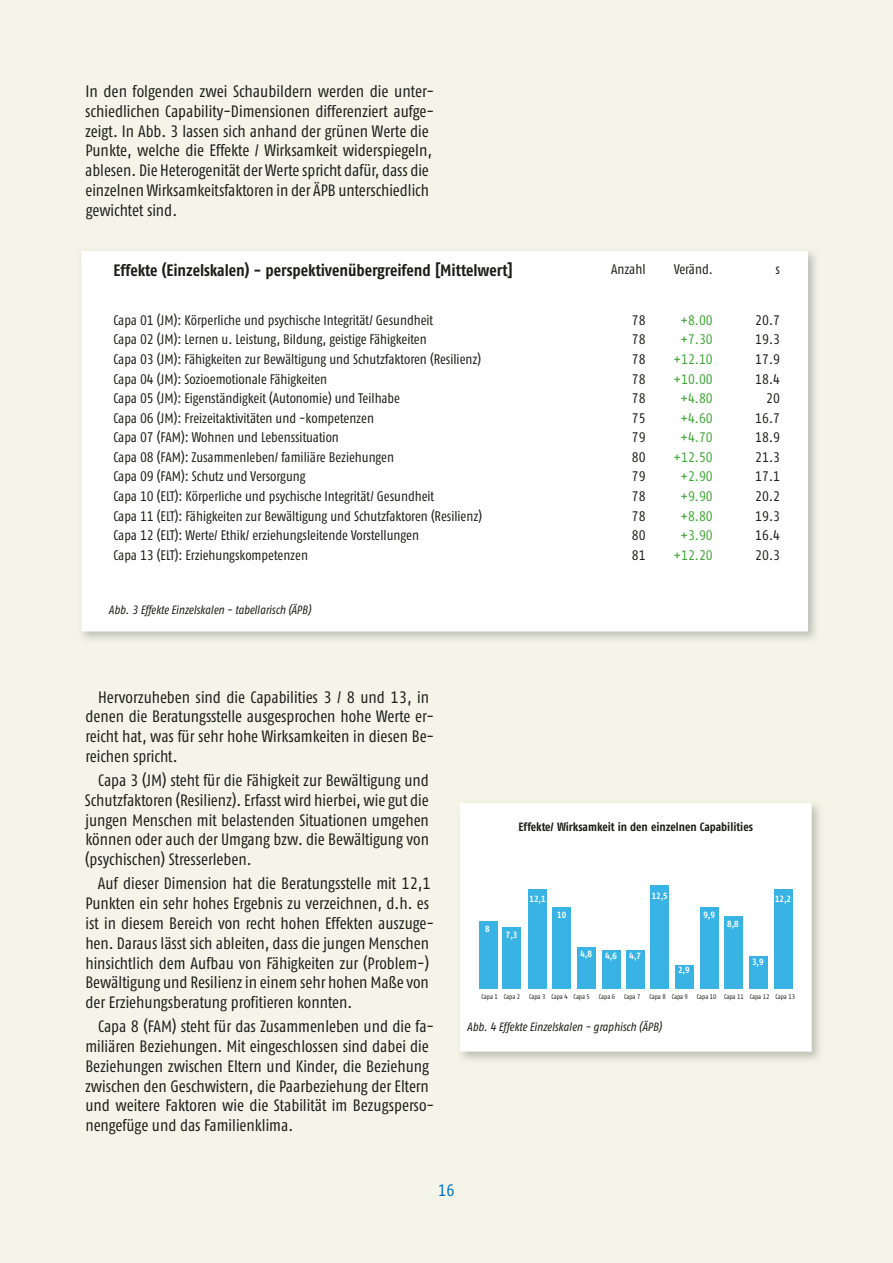
<style>
.page{position:relative;width:893px;height:1263px;background:#f4f5e8}
.page>*{position:absolute;margin:0;border:0;box-sizing:border-box;transform-origin:0 0}
.t1{font:16.5px/19.8px "Fago Co Tf";color:#1d1d1b}
.t2{font:700 16.5px "Fago Co Tf";color:#1d1d1b}
.t3{font:16.5px "Fago Co Tf";color:#006fb7}
.t4{font:13.8px "Fago Co Tf";color:#1d1d1b}
.t5{font:13.8px "Fago Co Tf";color:#3fa535}
.t6{font:italic 12px "Fago Co Tf";color:#1d1d1b}
.t7{font:700 12px "Fago Co Tf";color:#1d1d1b}
.t8{font:700 9px "Fago Co Tf";color:#fff}
.t9{font:6.75px "Fago Co Tf";letter-spacing:-.01em;color:#1d1d1b}
</style>
<div class="page">
<div style="left:460px;top:803px;width:352px;height:248px;background:#fff"></div>
<div style="left:81px;top:251px;width:727px;height:380px;background:#fff"></div>
<div style="left:479px;top:921px;width:18px;height:68px;background:#39b3e3"></div>
<div style="left:503px;top:927px;width:18px;height:62px;background:#39b3e3"></div>
<div style="left:529px;top:889px;width:18px;height:99px;background:#39b3e3"></div>
<div style="left:552px;top:907px;width:19px;height:81px;background:#39b3e3"></div>
<div style="left:577px;top:948px;width:19px;height:41px;background:#39b3e3"></div>
<div style="left:602px;top:950px;width:19px;height:38px;background:#39b3e3"></div>
<div style="left:626px;top:950px;width:19px;height:39px;background:#39b3e3"></div>
<div style="left:651px;top:886px;width:18px;height:103px;background:#39b3e3"></div>
<div style="left:700px;top:907px;width:19px;height:81px;background:#39b3e3"></div>
<div style="left:724px;top:916px;width:19px;height:72px;background:#39b3e3"></div>
<div style="left:774px;top:889px;width:19px;height:99px;background:#39b3e3"></div>
<div style="left:675px;top:965px;width:18px;height:24px;background:#39b3e3"></div>
<div style="left:749px;top:956px;width:19px;height:32px;background:#39b3e3"></div>
<p class="t1" style="left:85px;top:81px;width:351px">In den folgenden zwei Schaubildern werden die unter&shy;schiedlichen Capability-Dimensionen differenziert aufge&shy;zeigt. In Abb. 3 lassen sich anhand der grünen Werte die Punkte, welche die Effekte / Wirksamkeit widerspiegeln, ablesen. Die Heterogenität der Werte spricht dafür, dass die einzelnen Wirksamkeitsfaktoren in der ÄPB unterschiedlich gewichtet sind.</p>
<p class="t2" style="left:113px;top:261px;width:401px">Effekte (Einzelskalen) - perspektivenübergreifend [Mittelwert]</p>
<p class="t4" style="left:611px;top:262px;width:36px">Anzahl</p>
<p class="t4" style="left:674px;top:262px;width:40px">Veränd.</p>
<p class="t4" style="left:776px;top:262px;width:6px">s</p>
<p class="t4" style="left:113px;top:312px;width:321px">Capa 01 (JM): Körperliche und psychische Integrität/ Gesundheit</p>
<p class="t4" style="left:632px;top:312px;width:15px">78</p>
<p class="t5" style="left:680px;top:312px;width:34px">+8.00</p>
<p class="t4" style="left:755px;top:312px;width:26px">20.7</p>
<p class="t4" style="left:113px;top:332px;width:315px">Capa 02 (JM): Lernen u. Leistung, Bildung, geistige Fähigkeiten</p>
<p class="t4" style="left:632px;top:332px;width:15px">78</p>
<p class="t5" style="left:680px;top:332px;width:34px">+7.30</p>
<p class="t4" style="left:755px;top:332px;width:26px">19.3</p>
<p class="t4" style="left:113px;top:351px;width:369px">Capa 03 (JM): Fähigkeiten zur Bewältigung und Schutzfaktoren (Resilienz)</p>
<p class="t4" style="left:632px;top:351px;width:15px">78</p>
<p class="t5" style="left:673px;top:351px;width:41px">+12.10</p>
<p class="t4" style="left:755px;top:351px;width:26px">17.9</p>
<p class="t4" style="left:113px;top:371px;width:215px">Capa 04 (JM): Sozioemotionale Fähigkeiten</p>
<p class="t4" style="left:632px;top:371px;width:15px">78</p>
<p class="t5" style="left:673px;top:371px;width:41px">+10.00</p>
<p class="t4" style="left:755px;top:371px;width:26px">18.4</p>
<p class="t4" style="left:113px;top:390px;width:288px">Capa 05 (JM): Eigenständigkeit (Autonomie) und Teilhabe</p>
<p class="t4" style="left:632px;top:390px;width:15px">78</p>
<p class="t5" style="left:680px;top:390px;width:34px">+4.80</p>
<p class="t4" style="left:766px;top:390px;width:15px">20</p>
<p class="t4" style="left:113px;top:410px;width:262px">Capa 06 (JM): Freizeitaktivitäten und -kompetenzen</p>
<p class="t4" style="left:632px;top:410px;width:15px">75</p>
<p class="t5" style="left:680px;top:410px;width:34px">+4.60</p>
<p class="t4" style="left:755px;top:410px;width:26px">16.7</p>
<p class="t4" style="left:113px;top:430px;width:227px">Capa 07 (FAM): Wohnen und Lebenssituation</p>
<p class="t4" style="left:632px;top:430px;width:15px">79</p>
<p class="t5" style="left:680px;top:430px;width:34px">+4.70</p>
<p class="t4" style="left:755px;top:430px;width:26px">18.9</p>
<p class="t4" style="left:113px;top:449px;width:282px">Capa 08 (FAM): Zusammenleben/ familiäre Beziehungen</p>
<p class="t4" style="left:632px;top:449px;width:15px">80</p>
<p class="t5" style="left:673px;top:449px;width:41px">+12.50</p>
<p class="t4" style="left:755px;top:449px;width:26px">21.3</p>
<p class="t4" style="left:113px;top:469px;width:194px">Capa 09 (FAM): Schutz und Versorgung</p>
<p class="t4" style="left:632px;top:469px;width:15px">79</p>
<p class="t5" style="left:680px;top:469px;width:34px">+2.90</p>
<p class="t4" style="left:755px;top:469px;width:26px">17.1</p>
<p class="t4" style="left:113px;top:488px;width:322px">Capa 10 (ELT): Körperliche und psychische Integrität/ Gesundheit</p>
<p class="t4" style="left:632px;top:488px;width:15px">78</p>
<p class="t5" style="left:680px;top:488px;width:34px">+9.90</p>
<p class="t4" style="left:755px;top:488px;width:26px">20.2</p>
<p class="t4" style="left:113px;top:508px;width:370px">Capa 11 (ELT): Fähigkeiten zur Bewältigung und Schutzfaktoren (Resilienz)</p>
<p class="t4" style="left:632px;top:508px;width:15px">78</p>
<p class="t5" style="left:680px;top:508px;width:34px">+8.80</p>
<p class="t4" style="left:755px;top:508px;width:26px">19.3</p>
<p class="t4" style="left:113px;top:527px;width:307px">Capa 12 (ELT): Werte/ Ethik/ erziehungsleitende Vorstellungen</p>
<p class="t4" style="left:632px;top:527px;width:15px">80</p>
<p class="t5" style="left:680px;top:527px;width:34px">+3.90</p>
<p class="t4" style="left:755px;top:527px;width:26px">16.4</p>
<p class="t4" style="left:113px;top:547px;width:196px">Capa 13 (ELT): Erziehungskompetenzen</p>
<p class="t4" style="left:632px;top:547px;width:15px">81</p>
<p class="t5" style="left:673px;top:547px;width:41px">+12.20</p>
<p class="t4" style="left:755px;top:547px;width:26px">20.3</p>
<p class="t6" style="left:109px;top:603px;width:204px">Abb. 3 Effekte Einzelskalen - tabellarisch (ÄPB)</p>
<p class="t1" style="left:85px;top:687px;width:350px;text-indent:13px">Hervorzuheben sind die Capabilities 3 / 8 und 13, in denen die Beratungsstelle ausgesprochen hohe Werte er&shy;reicht hat, was für sehr hohe Wirksamkeiten in diesen Be&shy;reichen spricht.</p>
<p class="t1" style="left:85px;top:770px;width:346px;text-align:justify;text-indent:13px">Capa 3 (JM) steht für die Fähigkeit zur Bewältigung und Schutzfaktoren (Resilienz). Erfasst wird hierbei, wie gut die jungen Menschen mit belastenden Situationen umgehen können oder auch der Umgang bzw. die Bewältigung von (psychischen) Stresserleben.</p>
<p class="t1" style="left:85px;top:873px;width:350px;text-indent:13px">Auf dieser Dimension hat die Beratungsstelle mit 12,1<br>Punkten ein sehr hohes Ergebnis zu verzeichnen, d.h. es ist in diesem Bereich von recht hohen Effekten auszuge&shy;hen. Daraus lässt sich ableiten, dass die jungen Menschen hinsichtlich dem Aufbau von Fähigkeiten zur (Problem-)<br>Bewältigung und Resilienz in einem sehr hohen Maße von der Erziehungsberatung profitieren konnten.</p>
<p class="t1" style="left:85px;top:1016px;width:351px;text-indent:13px">Capa 8 (FAM) steht für das Zusammenleben und die fa&shy;miliären Beziehungen. Mit eingeschlossen sind dabei die Beziehungen zwischen Eltern und Kinder, die Beziehung zwischen den Geschwistern, die Paarbeziehung der Eltern und weitere Faktoren wie die Stabilität im Bezugsperso&shy;nengefüge und das Familienklima.</p>
<p class="t6" style="left:467px;top:1020px;width:196px">Abb. 4 Effekte Einzelskalen - graphisch (ÄPB)</p>
<p class="t7" style="left:518px;top:820px;width:236px">Effekte/ Wirksamkeit in den einzelnen Capabilities</p>
<p class="t8" style="left:652px;top:890px;width:18px">12,5</p>
<p class="t8" style="left:530px;top:893px;width:18px">12,1</p>
<p class="t8" style="left:775px;top:893px;width:18px">12,2</p>
<p class="t8" style="left:703px;top:910px;width:13px">9,9</p>
<p class="t8" style="left:557px;top:910px;width:10px">10</p>
<p class="t8" style="left:727px;top:919px;width:13px">8,8</p>
<p class="t8" style="left:485px;top:923px;width:6px">8</p>
<p class="t8" style="left:506px;top:929px;width:13px">7,3</p>
<p class="t8" style="left:580px;top:948px;width:13px">4,8</p>
<p class="t8" style="left:605px;top:951px;width:13px">4,6</p>
<p class="t8" style="left:630px;top:951px;width:13px">4,7</p>
<p class="t8" style="left:752px;top:956px;width:13px">3,9</p>
<p class="t8" style="left:678px;top:965px;width:13px">2,9</p>
<p class="t9" style="left:482px;top:992px;width:40px">Capa 1 Capa 2</p>
<p class="t9" style="left:529px;top:992px;width:62px">Capa 3 Capa 4 Capa 5</p>
<p class="t9" style="left:599px;top:992px;width:18px">Capa 6</p>
<p class="t9" style="left:624px;top:992px;width:18px">Capa 7</p>
<p class="t9" style="left:649px;top:992px;width:40px">Capa 8 Capa 9</p>
<p class="t9" style="left:697px;top:992px;width:100px">Capa 10 Capa 11 Capa 12 Capa 13</p>
<p class="t3" style="left:438px;top:1181px;width:18px">16</p>
</div>
